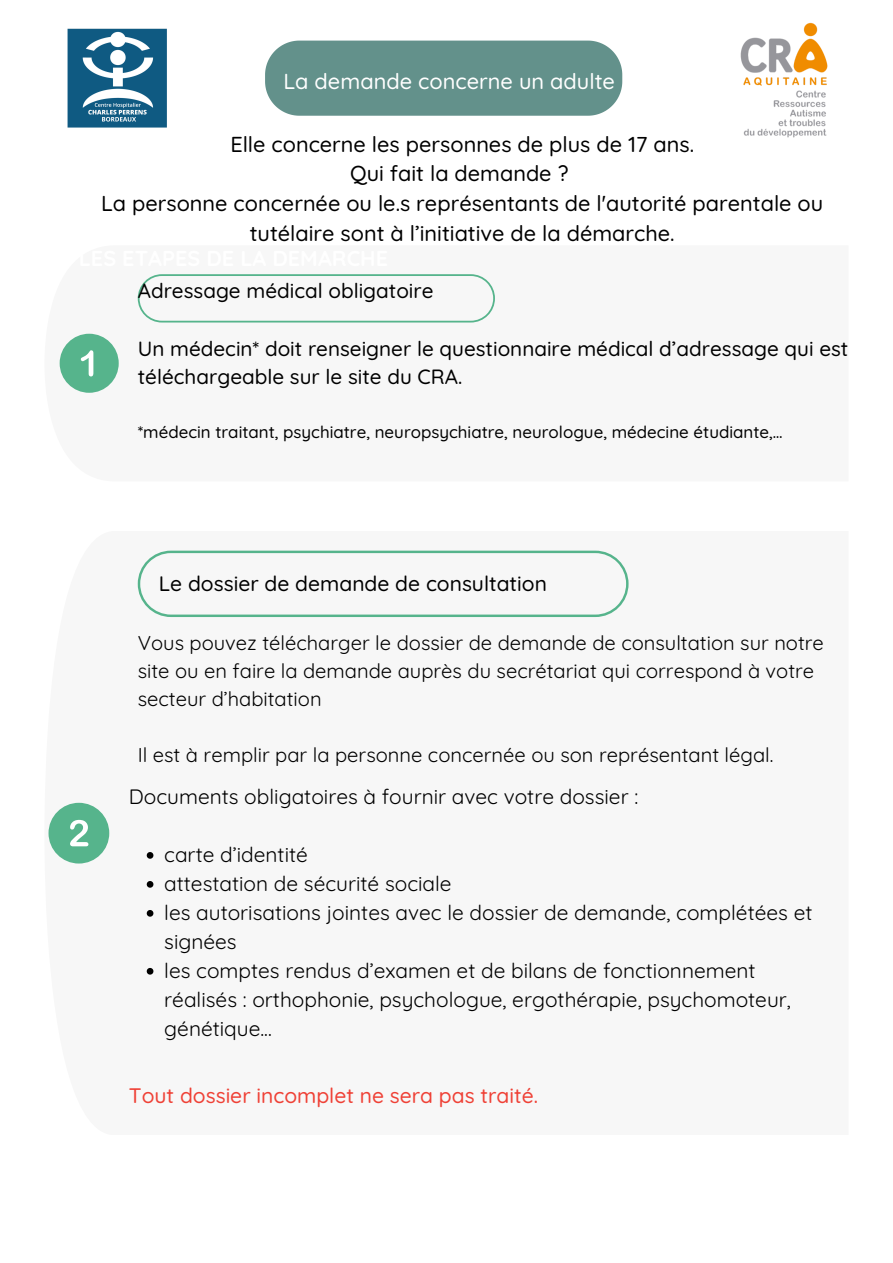
<style>
.page{position:relative;width:893px;height:1263px;background:#fff}
.page>*{position:absolute;margin:0;border:0;box-sizing:border-box;transform-origin:0 0}
.t1{font:500 21.75px "Quicksand";color:#fff}
.t2{font:500 21.67px/29.8px "Quicksand";color:#000;text-align:center}
.t3{font:500 21px "Quicksand";color:#ef4136}
.t4{font:500 21px "Quicksand";color:#000}
.t5{font:20.77px/29px "Quicksand";color:#000}
.t6{font:500 20.62px/28.7px "Quicksand";color:#000}
.t7{font:20.1px/27.9px "Quicksand";color:#000}
.t8{font:500 16.88px "Quicksand";color:#000}
</style>
<div class="page">
<div style="left:60px;top:334px;width:59px;height:59px;background:#56b48c;border-radius:50%"></div>
<svg style="left:81px;top:350px;width:12px;height:26px"></svg>
<svg style="left:138px;top:274px;width:357px;height:48px"></svg>
<div style="left:265px;top:41px;width:357px;height:75px;background:#63918b"></div>
<svg style="left:138px;top:551px;width:490px;height:66px"></svg>
<div style="left:49px;top:803px;width:60px;height:60px;background:#56b48c;border-radius:50%"></div>
<svg style="left:70px;top:820px;width:18px;height:26px"></svg>
<svg style="left:147px;top:852px;width:6px;height:7px"></svg>
<svg style="left:147px;top:881px;width:6px;height:7px"></svg>
<svg style="left:147px;top:910px;width:6px;height:7px"></svg>
<svg style="left:147px;top:968px;width:6px;height:6px"></svg>
<img style="left:67px;top:28px;width:100px;height:100px">
<img style="left:740px;top:22px;width:88px;height:116px">
<h2 class="t1" style="left:283px;top:67px;width:333px">La demande concerne un adulte</h2>
<h2 class="t2" style="left:101px;top:129px;width:723px">Elle concerne les personnes de plus de 17 ans.<br>Qui fait la demande ?<br>La personne concernée ou le.s représentants de l'autorité parentale ou tutélaire sont à l’initiative de la démarche.</h2>
<p class="t6" style="left:138px;top:276px;width:297px">Adressage médical obligatoire</p>
<p class="t6" style="left:138px;top:334px;width:712px">Un médecin* doit renseigner le questionnaire médical d’adressage qui est téléchargeable sur le site du CRA.</p>
<p class="t8" style="left:138px;top:422px;width:646px">*médecin traitant, psychiatre, neuropsychiatre, neurologue, médecine étudiante,…</p>
<p class="t4" style="left:159px;top:570px;width:389px">Le dossier de demande de consultation</p>
<p class="t7" style="left:138px;top:629px;width:687px">Vous pouvez télécharger le dossier de demande de consultation sur notre site ou en faire la demande auprès du secrétariat qui correspond à votre secteur d’habitation</p>
<h2 class="t7" style="left:138px;top:740px;width:637px">Il est à remplir par la personne concernée ou son représentant légal.</h2>
<h2 class="t5" style="left:129px;top:782px;width:511px">Documents obligatoires à fournir avec votre dossier :</h2>
<p class="t5" style="left:164px;top:840px;width:145px">carte d’identité</p>
<p class="t5" style="left:164px;top:869px;width:289px">attestation de sécurité sociale</p>
<h2 class="t5" style="left:164px;top:898px;width:650px">les autorisations jointes avec le dossier de demande, complétées et signées</h2>
<h3 class="t5" style="left:164px;top:956px;width:628px">les comptes rendus d’examen et de bilans de fonctionnement réalisés : orthophonie, psychologue, ergothérapie, psychomoteur, génétique...</h3>
<h3 class="t3" style="left:129px;top:1082px;width:410px">Tout dossier incomplet ne sera pas traité.</h3>
</div>
